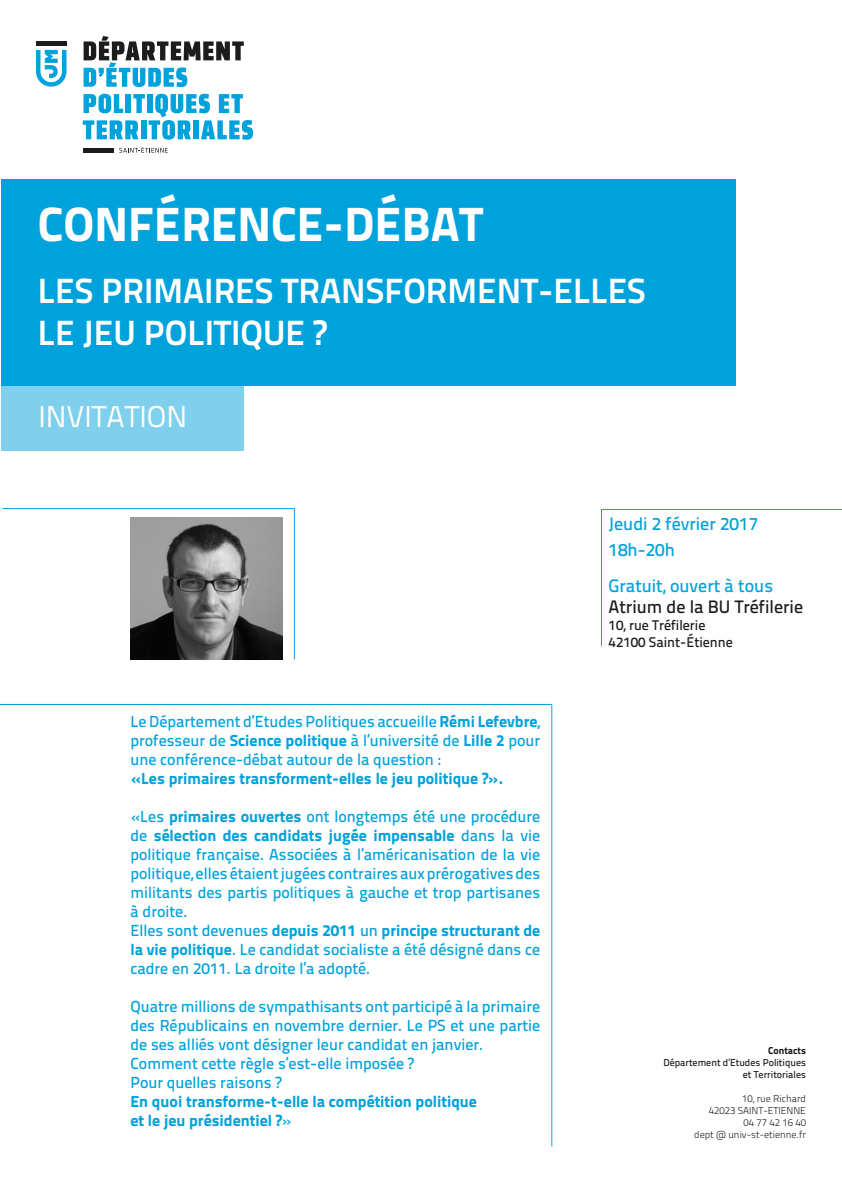
<style>
.page{position:relative;width:842px;height:1191px;background:#fff}
.page>*{position:absolute;margin:0;border:0;box-sizing:border-box;transform-origin:0 0}
.t1{font:800 48px "Titillium Text 22 L";color:#fefffe}
.t2{font:700 35px "Titillium Text 22 L";color:#fffffe}
.t3{font:30px "Titillium Text 22 L";color:#fff}
.t4{font:500 18px/21.6px "Titillium Text 22 L";color:#1c1c1b}
.t5{font:500 18px "Titillium Text 22 L";color:#00a2dc}
.t6{font:500 16px/19px "Titillium Text 22 L";color:#00a2dc;text-align:justify}
.t7{font:800 16px "Titillium Text 22 L";color:#00a2dc}
.t8{font:500 14px "Titillium Text 22 L";color:#1c1c1b}
.t9{font:300 10px "Titillium Text 22 L";color:#1c1c1b}
.t10{font:500 10px/12px "Titillium Text 22 L";color:#1c1c1b;text-align:right}
.t11{font:800 10px "Titillium Text 22 L";color:#1c1c1b}
.s1{font-weight:800}
.s2{font-weight:500}
.s3{color:#00a2dc}
</style>
<div class="page">
<svg style="left:119px;top:147px;width:49px;height:6px"></svg>
<svg style="left:84px;top:36px;width:160px;height:51px"></svg>
<svg style="left:83px;top:94px;width:170px;height:46px"></svg>
<div style="left:83px;top:148px;width:31px;height:5px;background:#1c1c1b"></div>
<div style="left:36px;top:41px;width:30px;height:5px;background:#1c1c1b"></div>
<svg style="left:36px;top:50px;width:30px;height:37px"></svg>
<div style="left:1px;top:179px;width:735px;height:207px;background:#00a2dc"></div>
<div style="left:1px;top:386px;width:243px;height:64px;background:#80d0ed"></div>
<hr style="left:601px;top:509px;width:241px;height:1px;background:#00a2dc">
<hr style="left:2px;top:508px;width:292px;height:1px;background:#00a2dc">
<hr style="left:0;top:704px;width:552px;height:1px;background:#00a2dc">
<hr style="left:551px;top:705px;width:1px;height:441px;background:#00a2dc">
<hr style="left:294px;top:508px;width:1px;height:151px;background:#00a2dc">
<hr style="left:601px;top:509px;width:1px;height:137px;background:#00a2dc">
<img style="left:130px;top:517px;width:153px;height:142px">
<p class="t1" style="left:38px;top:187px;width:447px">CONFÉRENCE-DÉBAT</p>
<p class="t2" style="left:38px;top:263px;width:609px">LES PRIMAIRES TRANSFORMENT-ELLES</p>
<p class="t2" style="left:38px;top:305px;width:290px">LE JEU POLITIQUE ?</p>
<p class="t3" style="left:38px;top:394px;width:150px">INVITATION</p>
<p class="t6" style="left:130px;top:710px;width:411px">Le Département d’Etudes Politiques accueille <span class="s1">Rémi Lefevbre</span>, professeur de <span class="s1">Science politique</span> à l’université de <span class="s1">Lille 2</span> pour une conférence-débat autour de la question :</p>
<p class="t7" style="left:130px;top:765px;width:374px">«Les primaires transforment-elles le jeu politique ?».</p>
<p class="t6" style="left:130px;top:805px;width:411px">«Les <span class="s1">primaires ouvertes</span> ont longtemps été une procédure de <span class="s1">sélection des candidats jugée impensable</span> dans la vie politique française. Associées à l’américanisation de la vie politique, elles étaient jugées contraires aux prérogatives des militants des partis politiques à gauche et trop partisanes à droite.</p>
<p class="t6" style="left:130px;top:919px;width:411px">Elles sont devenues <span class="s1">depuis 2011</span> un <span class="s1">principe structurant de la vie politique</span>. Le candidat socialiste a été désigné dans ce cadre en 2011. La droite l’a adopté.</p>
<p class="t6" style="left:130px;top:995px;width:411px">Quatre millions de sympathisants ont participé à la primaire des Républicains en novembre dernier. Le PS et une partie de ses alliés vont désigner leur candidat en janvier.</p>
<p class="t6" style="left:130px;top:1052px;width:285px">Comment cette règle s’est-elle imposée ?</p>
<p class="t6" style="left:130px;top:1071px;width:153px">Pour quelles raisons ?</p>
<p class="t7" style="left:130px;top:1088px;width:348px">En quoi transforme-t-elle la compétition politique</p>
<p class="t7" style="left:130px;top:1107px;width:163px">et le jeu présidentiel ?<span class="s2">»</span></p>
<p class="t5" style="left:609px;top:510px;width:151px">Jeudi 2 février 2017</p>
<p class="t5" style="left:609px;top:536px;width:68px">18h-20h</p>
<p class="t4" style="left:609px;top:573px;width:196px"><span class="s3">Gratuit, ouvert à tous<br></span>Atrium de la BU Tréfilerie</p>
<p class="t8" style="left:609px;top:614px;width:98px">10, rue Tréfilerie</p>
<p class="t8" style="left:609px;top:631px;width:126px">42100 Saint-Étienne</p>
<p class="t11" style="left:768px;top:1042px;width:39px">Contacts</p>
<p class="t10" style="left:663px;top:1055px;width:144px">Département d’Etudes Politiques et Territoriales</p>
<p class="t9" style="left:742px;top:1090px;width:65px">10, rue Richard</p>
<p class="t9" style="left:709px;top:1102px;width:99px">42023 SAINT-ETIENNE</p>
<p class="t9" style="left:743px;top:1114px;width:64px">04 77 42 16 40</p>
<p class="t9" style="left:694px;top:1126px;width:113px">dept @ univ-st-etienne.fr</p>
</div>
